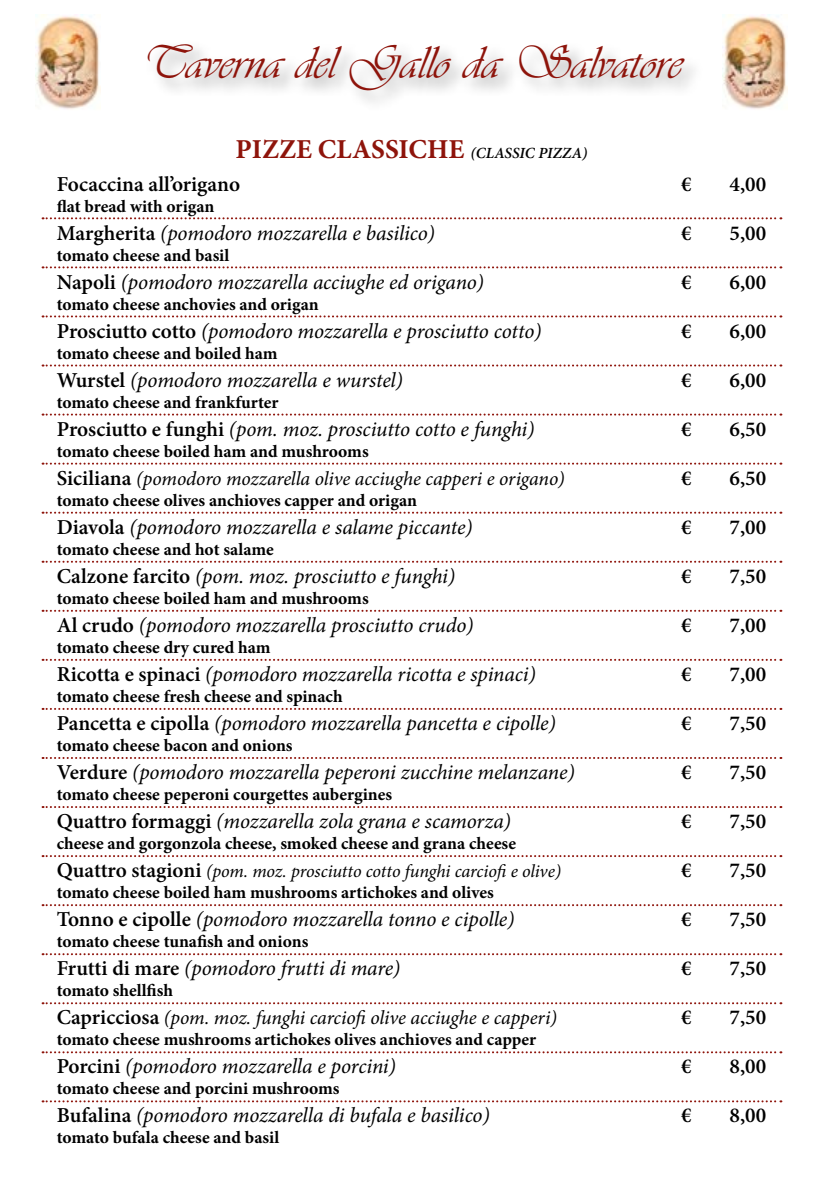
<style>
.page{position:relative;width:823px;height:1191px;background:#fff}
.page>*{position:absolute;margin:0;border:0;box-sizing:border-box;transform-origin:0 0}
.t1{font:48px "Vivaldi";color:#8e140b}
.t2{font:700 27.4px "Minion Pro";color:#8e140b}
.t3{font:italic 21.2px "Minion Pro";letter-spacing:-.005em;color:#000}
.t4{font:600 21.2px "Minion Pro";color:#000}
.t5{font:italic 19.8px "Minion Pro";letter-spacing:-.005em;color:#000}
.t6{font:italic 18.2px "Minion Pro";letter-spacing:-.01em;color:#000}
.t7{font:700 17.4px "Minion Pro";color:#000}
.s1{font-weight:600;font-style:italic;font-size:15.6px;color:#000}
.s2{font-weight:600;font-style:normal}
.s3{font-weight:600;font-style:normal;font-size:21.2px}
</style>
<div class="page">
<svg style="left:43px;top:217px;width:738px;height:2px"></svg>
<svg style="left:43px;top:266px;width:738px;height:2px"></svg>
<svg style="left:43px;top:315px;width:738px;height:2px"></svg>
<svg style="left:43px;top:364px;width:738px;height:2px"></svg>
<svg style="left:43px;top:413px;width:738px;height:2px"></svg>
<svg style="left:43px;top:462px;width:738px;height:2px"></svg>
<svg style="left:43px;top:512px;width:738px;height:2px"></svg>
<svg style="left:43px;top:561px;width:738px;height:2px"></svg>
<svg style="left:43px;top:610px;width:738px;height:2px"></svg>
<svg style="left:43px;top:659px;width:738px;height:2px"></svg>
<svg style="left:43px;top:708px;width:738px;height:2px"></svg>
<svg style="left:43px;top:757px;width:738px;height:2px"></svg>
<svg style="left:43px;top:806px;width:738px;height:2px"></svg>
<svg style="left:43px;top:855px;width:738px;height:2px"></svg>
<svg style="left:43px;top:904px;width:738px;height:2px"></svg>
<svg style="left:43px;top:953px;width:738px;height:2px"></svg>
<svg style="left:43px;top:1002px;width:738px;height:2px"></svg>
<svg style="left:43px;top:1051px;width:738px;height:2px"></svg>
<svg style="left:43px;top:1100px;width:738px;height:2px"></svg>
<div style="left:144px;top:40px;width:559px;height:72px;background:#000;opacity:.35"></div>
<img style="left:35px;top:14px;width:65px;height:95px">
<img style="left:722px;top:14px;width:65px;height:95px">
<h1 class="t1" style="left:142px;top:30px;width:541px">Taverna del Gallo da Salvatore</h1>
<p class="t2" style="left:235px;top:130px;width:353px">PIZZE CLASSICHE <span class="s1">(CLASSIC PIZZA)</span></p>
<p class="t4" style="left:57px;top:169px;width:185px">Focaccina all’origano</p>
<p class="t4" style="left:680px;top:169px;width:12px">€</p>
<p class="t4" style="left:729px;top:169px;width:38px">4,00</p>
<p class="t7" style="left:57px;top:194px;width:159px">flat bread with origan</p>
<p class="t3" style="left:57px;top:219px;width:379px"><span class="s2">Margherita</span> (pomodoro mozzarella e basilico)</p>
<p class="t4" style="left:680px;top:218px;width:12px">€</p>
<p class="t4" style="left:729px;top:218px;width:38px">5,00</p>
<p class="t7" style="left:57px;top:243px;width:174px">tomato cheese and basil</p>
<p class="t3" style="left:57px;top:268px;width:428px"><span class="s2">Napoli</span> (pomodoro mozzarella acciughe ed origano)</p>
<p class="t4" style="left:680px;top:267px;width:12px">€</p>
<p class="t4" style="left:729px;top:267px;width:38px">6,00</p>
<p class="t7" style="left:57px;top:292px;width:263px">tomato cheese anchovies and origan</p>
<p class="t3" style="left:57px;top:317px;width:486px"><span class="s2">Prosciutto cotto</span> (pomodoro mozzarella e prosciutto cotto)</p>
<p class="t4" style="left:680px;top:316px;width:12px">€</p>
<p class="t4" style="left:729px;top:316px;width:38px">6,00</p>
<p class="t7" style="left:57px;top:341px;width:222px">tomato cheese and boiled ham</p>
<p class="t3" style="left:57px;top:366px;width:347px"><span class="s2">Wurstel</span> (pomodoro mozzarella e wurstel)</p>
<p class="t4" style="left:680px;top:365px;width:12px">€</p>
<p class="t4" style="left:729px;top:365px;width:38px">6,00</p>
<p class="t7" style="left:57px;top:390px;width:223px">tomato cheese and frankfurter</p>
<p class="t3" style="left:57px;top:415px;width:479px"><span class="s2">Prosciutto e funghi</span> (pom. moz. prosciutto cotto e funghi)</p>
<p class="t4" style="left:680px;top:414px;width:12px">€</p>
<p class="t4" style="left:729px;top:414px;width:38px">6,50</p>
<p class="t7" style="left:57px;top:439px;width:313px">tomato cheese boiled ham and mushrooms</p>
<p class="t5" style="left:57px;top:465px;width:509px"><span class="s3">Siciliana</span> (pomodoro mozzarella olive acciughe capperi e origano)</p>
<p class="t4" style="left:680px;top:463px;width:12px">€</p>
<p class="t4" style="left:729px;top:463px;width:38px">6,50</p>
<p class="t7" style="left:57px;top:488px;width:361px">tomato cheese olives anchioves capper and origan</p>
<p class="t3" style="left:57px;top:512px;width:417px"><span class="s2">Diavola</span> (pomodoro mozzarella e salame piccante)</p>
<p class="t4" style="left:680px;top:512px;width:12px">€</p>
<p class="t4" style="left:729px;top:512px;width:38px">7,00</p>
<p class="t7" style="left:57px;top:537px;width:218px">tomato cheese and hot salame</p>
<p class="t3" style="left:57px;top:561px;width:399px"><span class="s2">Calzone farcito</span> (pom. moz. prosciutto e funghi)</p>
<p class="t4" style="left:680px;top:561px;width:12px">€</p>
<p class="t4" style="left:729px;top:561px;width:38px">7,50</p>
<p class="t7" style="left:57px;top:586px;width:313px">tomato cheese boiled ham and mushrooms</p>
<p class="t3" style="left:57px;top:610px;width:418px"><span class="s2">Al crudo</span> (pomodoro mozzarella prosciutto crudo)</p>
<p class="t4" style="left:680px;top:610px;width:12px">€</p>
<p class="t4" style="left:729px;top:610px;width:38px">7,00</p>
<p class="t7" style="left:57px;top:635px;width:215px">tomato cheese dry cured ham</p>
<p class="t3" style="left:57px;top:659px;width:480px"><span class="s2">Ricotta e spinaci</span> (pomodoro mozzarella ricotta e spinaci)</p>
<p class="t4" style="left:680px;top:659px;width:12px">€</p>
<p class="t4" style="left:729px;top:659px;width:38px">7,00</p>
<p class="t7" style="left:57px;top:684px;width:287px">tomato cheese fresh cheese and spinach</p>
<p class="t3" style="left:57px;top:708px;width:500px"><span class="s2">Pancetta e cipolla</span> (pomodoro mozzarella pancetta e cipolle)</p>
<p class="t4" style="left:680px;top:708px;width:12px">€</p>
<p class="t4" style="left:729px;top:708px;width:38px">7,50</p>
<p class="t7" style="left:57px;top:733px;width:237px">tomato cheese bacon and onions</p>
<p class="t3" style="left:57px;top:757px;width:519px"><span class="s2">Verdure</span> (pomodoro mozzarella peperoni zucchine melanzane)</p>
<p class="t4" style="left:680px;top:757px;width:12px">€</p>
<p class="t4" style="left:729px;top:757px;width:38px">7,50</p>
<p class="t7" style="left:57px;top:782px;width:337px">tomato cheese peperoni courgettes aubergines</p>
<p class="t3" style="left:57px;top:806px;width:455px"><span class="s2">Quattro formaggi</span> (mozzarella zola grana e scamorza)</p>
<p class="t4" style="left:680px;top:806px;width:12px">€</p>
<p class="t4" style="left:729px;top:806px;width:38px">7,50</p>
<p class="t7" style="left:57px;top:831px;width:460px">cheese and gorgonzola cheese, smoked cheese and grana cheese</p>
<p class="t6" style="left:57px;top:858px;width:505px"><span class="s3">Quattro stagioni</span> (pom. moz. prosciutto cotto funghi carciofi e olive)</p>
<p class="t4" style="left:680px;top:855px;width:12px">€</p>
<p class="t4" style="left:729px;top:855px;width:38px">7,50</p>
<p class="t7" style="left:57px;top:880px;width:438px">tomato cheese boiled ham mushrooms artichokes and olives</p>
<p class="t3" style="left:57px;top:904px;width:459px"><span class="s2">Tonno e cipolle</span> (pomodoro mozzarella tonno e cipolle)</p>
<p class="t4" style="left:680px;top:904px;width:12px">€</p>
<p class="t4" style="left:729px;top:904px;width:38px">7,50</p>
<p class="t7" style="left:57px;top:929px;width:253px">tomato cheese tunafish and onions</p>
<p class="t3" style="left:57px;top:953px;width:345px"><span class="s2">Frutti di mare</span> (pomodoro frutti di mare)</p>
<p class="t4" style="left:680px;top:953px;width:12px">€</p>
<p class="t4" style="left:729px;top:953px;width:38px">7,50</p>
<p class="t7" style="left:57px;top:978px;width:118px">tomato shellfish</p>
<p class="t5" style="left:57px;top:1004px;width:501px"><span class="s3">Capricciosa</span> (pom. moz. funghi carciofi olive acciughe e capperi)</p>
<p class="t4" style="left:680px;top:1002px;width:12px">€</p>
<p class="t4" style="left:729px;top:1002px;width:38px">7,50</p>
<p class="t7" style="left:57px;top:1027px;width:480px">tomato cheese mushrooms artichokes olives anchioves and capper</p>
<p class="t3" style="left:57px;top:1051px;width:340px"><span class="s2">Porcini</span> (pomodoro mozzarella e porcini)</p>
<p class="t4" style="left:680px;top:1051px;width:12px">€</p>
<p class="t4" style="left:729px;top:1051px;width:38px">8,00</p>
<p class="t7" style="left:57px;top:1076px;width:284px">tomato cheese and porcini mushrooms</p>
<p class="t3" style="left:57px;top:1100px;width:434px"><span class="s2">Bufalina</span> (pomodoro mozzarella di bufala e basilico)</p>
<p class="t4" style="left:680px;top:1100px;width:12px">€</p>
<p class="t4" style="left:729px;top:1100px;width:38px">8,00</p>
<p class="t7" style="left:57px;top:1125px;width:224px">tomato bufala cheese and basil</p>
</div>
